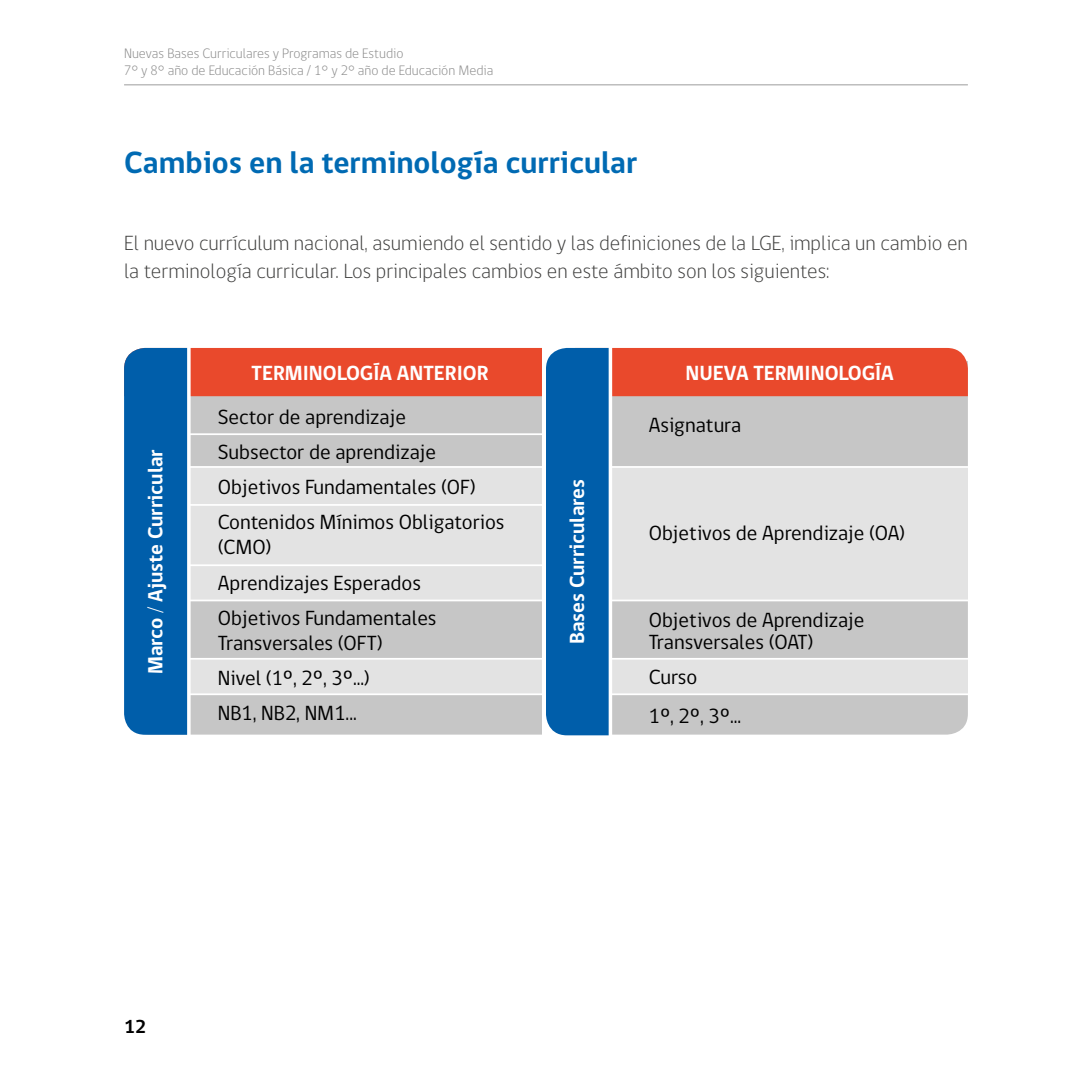
<style>
.page{position:relative;width:1092px;height:1092px;background:#fff}
.page>*{position:absolute;margin:0;border:0;box-sizing:border-box;transform-origin:0 0}
.t1{font:700 31.5px "gob CL";color:#006ab3}
.t2{font:21px/35.2px "gob CL";color:#000}
.t3{font:300 21px/28px "gob CL";color:#3c3c3b}
.t4{font:700 21px "gob CL";color:#fff}
.t5{font:700 19.25px "gob CL";color:#000}
.t6{font:300 14px/16.8px "gob CL";color:#878787}
</style>
<div class="page">
<hr style="left:124px;top:84px;width:843px;height:1px;background:#9d9d9c">
<svg style="left:124px;top:348px;width:843px;height:387px;background:#b8b5bd"></svg>
<svg style="left:187px;top:348px;width:4px;height:387px"></svg>
<svg style="left:608px;top:347px;width:4px;height:389px"></svg>
<p class="t6" style="left:124px;top:45px;width:371px">Nuevas Bases Curriculares y Programas de Estudio<br>7° y 8° año de Educación Básica / 1° y 2° año de Educación Media</p>
<h1 class="t1" style="left:124px;top:140px;width:515px">Cambios en la terminología curricular</h1>
<p class="t3" style="left:124px;top:230px;width:845px">El nuevo currículum nacional, asumiendo el sentido y las definiciones de la LGE, implica un cambio en la terminología curricular. Los principales cambios en este ámbito son los siguientes:</p>
<p class="t4" style="left:141px;top:674px;width:226px;rotate:-90deg">Marco / Ajuste Curricular</p>
<p class="t4" style="left:251px;top:358px;width:238px">TERMINOLOGÍA ANTERIOR</p>
<p class="t4" style="left:685px;top:358px;width:210px">NUEVA TERMINOLOGÍA</p>
<p class="t2" style="left:218px;top:399px;width:288px">Sector de aprendizaje<br>Subsector de aprendizaje<br>Objetivos Fundamentales (OF)<br>Contenidos Mínimos Obligatorios</p>
<p class="t2" style="left:218px;top:530px;width:220px">(CMO)<br>Aprendizajes Esperados<br>Objetivos Fundamentales</p>
<p class="t2" style="left:218px;top:625px;width:166px">Transversales (OFT)<br>Nivel (1º, 2º, 3º...)<br>NB1, NB2, NM1...</p>
<p class="t4" style="left:563px;top:644px;width:167px;rotate:-90deg">Bases Curriculares</p>
<p class="t2" style="left:648px;top:408px;width:94px">Asignatura</p>
<p class="t2" style="left:648px;top:515px;width:258px">Objetivos de Aprendizaje (OA)</p>
<p class="t2" style="left:648px;top:608px;width:217px;line-height:22.8px">Objetivos de Aprendizaje<br>Transversales (OAT)</p>
<p class="t2" style="left:648px;top:658px;width:94px;line-height:38.5px">Curso<br>1º, 2º, 3º...</p>
<p class="t5" style="left:124px;top:1013px;width:24px">12</p>
</div>
